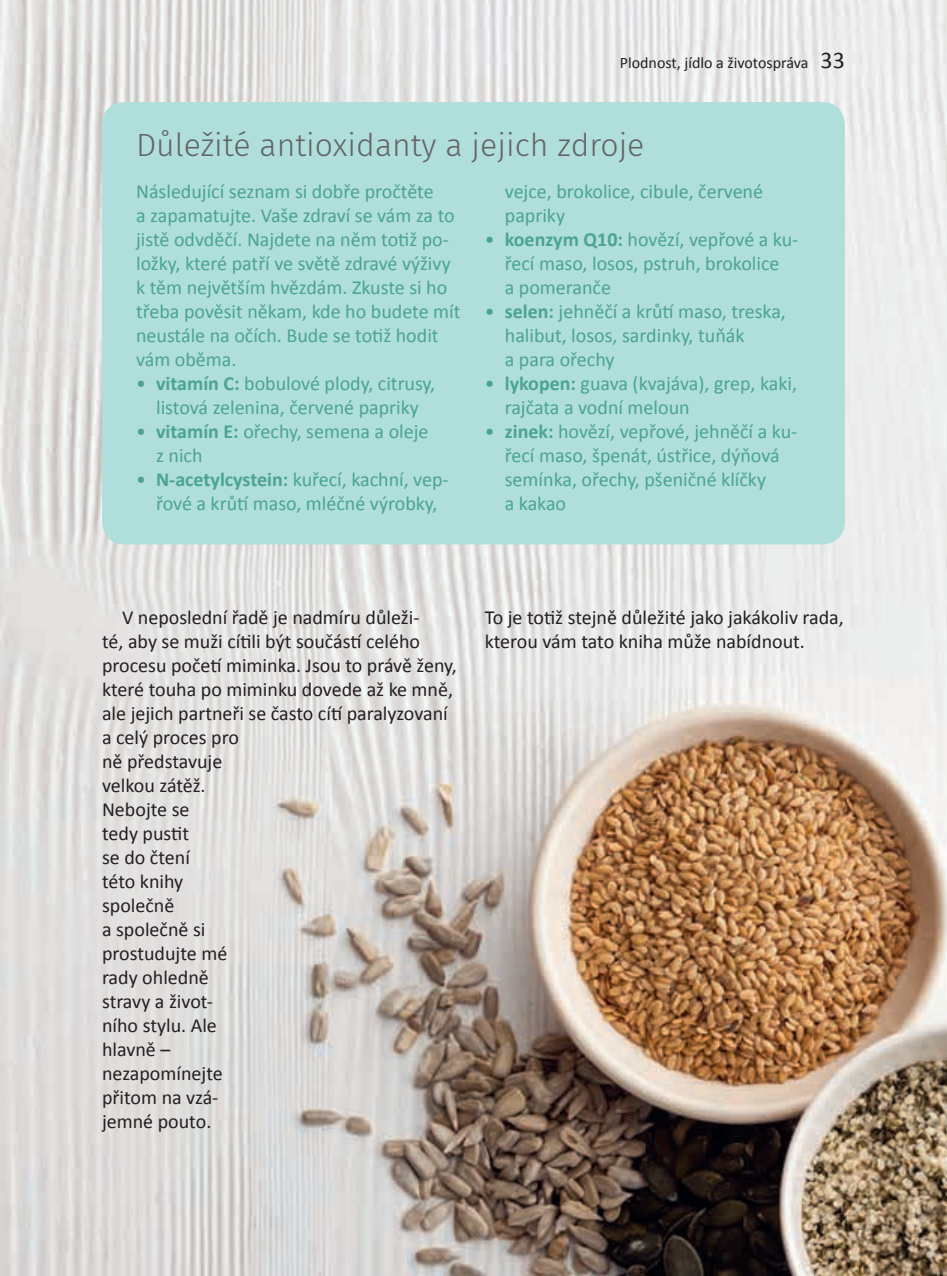
<style>
.page{position:relative;width:947px;height:1276px;background:#fff}
.page>*{position:absolute;margin:0;border:0;box-sizing:border-box;transform-origin:0 0}
.t1{font:300 32px "Fira Sans";color:#636366}
.t2{font:20px/24px "Calibri";color:#4ba394}
.t3{font:20px/24px "Calibri";color:#231f20}
.t4{font:16px "Calibri";color:#231f20}
.s1{font-size:24px}
.s2{font-weight:700}
</style>
<div class="page">
<img style="left:0;top:0;width:947px;height:1276px">
<div style="left:102px;top:102px;width:743px;height:442px;background:#afdedb;border-radius:23px"></div>
<p class="t4" style="left:620px;top:53px;width:227px">Plodnost, jídlo a životospráva <span class="s1">33</span></p>
<h1 class="t1" style="left:136px;top:122px;width:510px">Důležité antioxidanty a jejich zdroje</h1>
<p class="t2" style="left:136px;top:179px;width:326px">Následující seznam si dobře pročtěte<br>a zapamatujte. Vaše zdraví se vám za to jistě odvděčí. Najdete na něm totiž po&shy;ložky, které patří ve světě zdravé výživy k těm největším hvězdám. Zkuste si ho třeba pověsit někam, kde ho budete mít neustále na očích. Bude se totiž hodit vám oběma.</p>
<p class="t2" style="left:136px;top:371px;width:301px;text-align:center">• <span class="s2">vitamín C:</span> bobulové plody, citrusy, listová zelenina, červené papriky</p>
<p class="t2" style="left:156px;top:419px;width:274px;text-indent:-20px">• <span class="s2">vitamín E:</span> ořechy, semena a oleje z nich</p>
<p class="t2" style="left:136px;top:467px;width:314px;text-align:center">• <span class="s2">N-acetylcystein:</span> kuřecí, kachní, vep&shy;řové a krůtí maso, mléčné výrobky,</p>
<p class="t2" style="left:505px;top:179px;width:260px">vejce, brokolice, cibule, červené papriky</p>
<p class="t2" style="left:505px;top:227px;width:295px;text-indent:-20px">• <span class="s2">koenzym Q10:</span> hovězí, vepřové a ku&shy;řecí maso, losos, pstruh, brokolice<br>a pomeranče</p>
<p class="t2" style="left:505px;top:299px;width:283px;text-indent:-20px">• <span class="s2">selen:</span> jehněčí a krůtí maso, treska, halibut, losos, sardinky, tuňák<br>a para ořechy</p>
<p class="t2" style="left:505px;top:371px;width:294px;text-indent:-20px">• <span class="s2">lykopen:</span> guava (kvajáva), grep, kaki, rajčata a vodní meloun</p>
<p class="t2" style="left:505px;top:419px;width:294px;text-indent:-20px">• <span class="s2">zinek:</span> hovězí, vepřové, jehněčí a ku&shy;řecí maso, špenát, ústřice, dýňová semínka, ořechy, pšeničné klíčky<br>a kakao</p>
<p class="t3" style="left:102px;top:605px;width:356px;text-indent:20px">V neposlední řadě je nadmíru důleži-<br>té, aby se muži cítili být součástí celého procesu početí miminka. Jsou to právě ženy, které touha po miminku dovede až ke mně, ale jejich partneři se často cítí paralyzovaní a celý proces pro<br>ně představuje<br>velkou zátěž.<br>Nebojte se<br>tedy pustit<br>se do čtení<br>této knihy<br>společně<br>a společně si<br>prostudujte mé<br>rady ohledně<br>stravy a život-<br>ního stylu. Ale<br>hlavně –<br>nezapomínejte<br>přitom na vzá-<br>jemné pouto.</p>
<p class="t3" style="left:485px;top:605px;width:360px">To je totiž stejně důležité jako jakákoliv rada, kterou vám tato kniha může nabídnout.</p>
</div>
